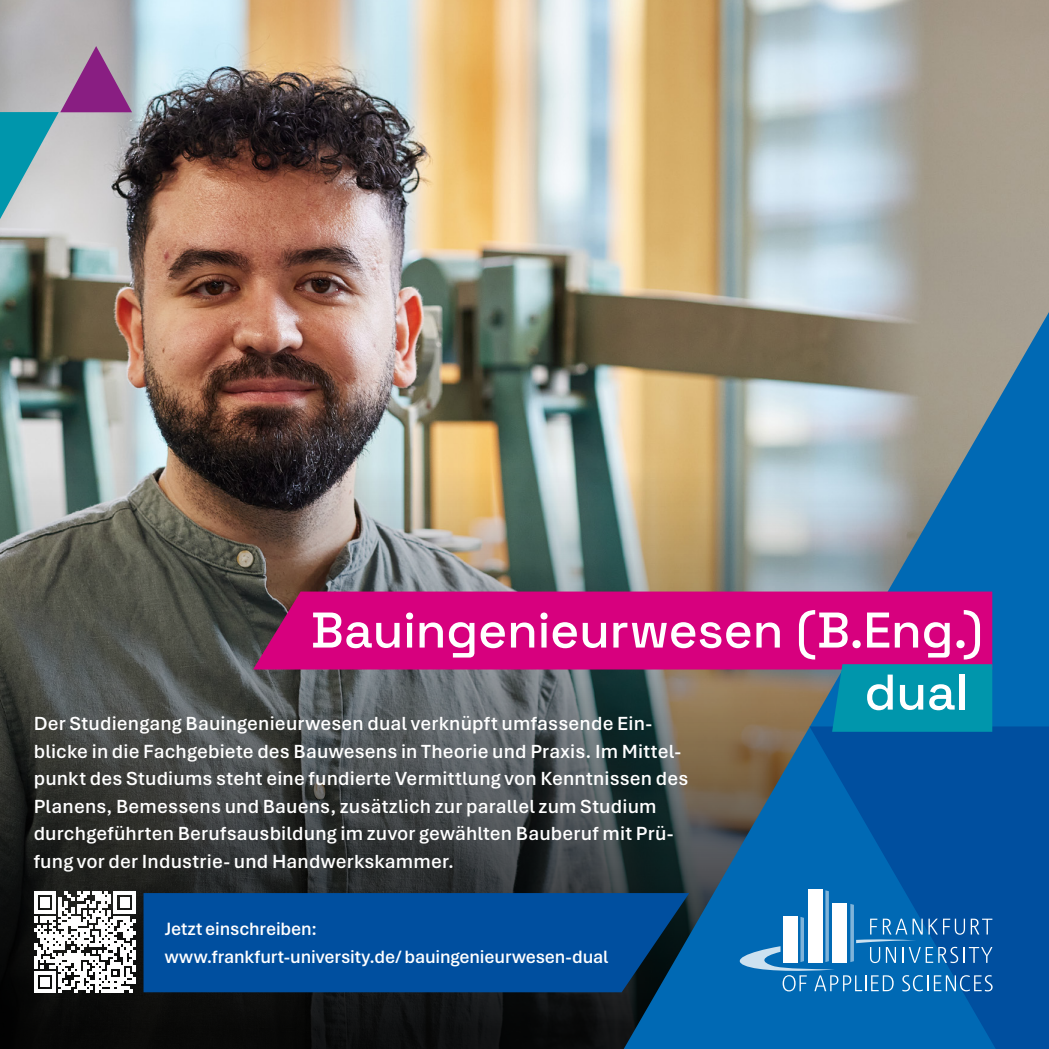
<style>
.page{position:relative;width:1049px;height:1049px;background:#fff}
.page>*{position:absolute;margin:0;border:0;box-sizing:border-box;transform-origin:0 0}
.t1{font:500 50px "Space Grotesk";letter-spacing:-.005em;color:#fff}
.t2{font:600 20px/27.5px "Aptos";letter-spacing:.01em;color:#fff}
.t3{font:600 18.75px/27.5px "Aptos";letter-spacing:-.01em;color:#fff}
</style>
<div class="page">
<img style="left:0;top:0;width:1049px;height:452px">
<img style="left:0;top:452px;width:624px;height:597px">
<svg style="left:624px;top:312px;width:425px;height:737px;background:#69838c"></svg>
<svg style="left:809px;top:726px;width:240px;height:323px;background:#0057a5"></svg>
<svg style="left:0;top:46px;width:132px;height:173px;background:#9ea6b4"></svg>
<div style="left:807px;top:889px;width:15px;height:74px;background:#fff"></div>
<svg style="left:740px;top:890px;width:252px;height:101px;background:#2d7ebd"></svg>
<svg style="left:34px;top:892px;width:101px;height:101px"></svg>
<div style="left:253px;top:591px;width:739px;height:78px;background:#d7007e"></div>
<div style="left:144px;top:893px;width:545px;height:99px;background:#004f9f"></div>
<div style="left:832px;top:664px;width:160px;height:68px;background:#0096ac"></div>
<h1 class="t1" style="left:311px;top:592px;width:673px">Bauingenieurwesen (B.Eng.)</h1>
<p class="t2" style="left:34px;top:709px;width:656px">Der Studiengang Bauingenieurwesen dual verknüpft umfassende Ein&shy;blicke in die Fachgebiete des Bauwesens in Theorie und Praxis. Im Mittel&shy;punkt des Studiums steht eine fundierte Vermittlung von Kenntnissen des Planens, Bemessens und Bauens, zusätzlich zur parallel zum Studium durchgeführten Berufsausbildung im zuvor gewählten Bauberuf mit Prü&shy;fung vor der Industrie- und Handwerkskammer.</p>
<p class="t3" style="left:165px;top:914px;width:445px">Jetzt einschreiben:<br>www.frankfurt-university.de/ bauingenieurwesen-dual</p>
<h1 class="t1" style="left:864px;top:654px;width:106px">dual</h1>
</div>
